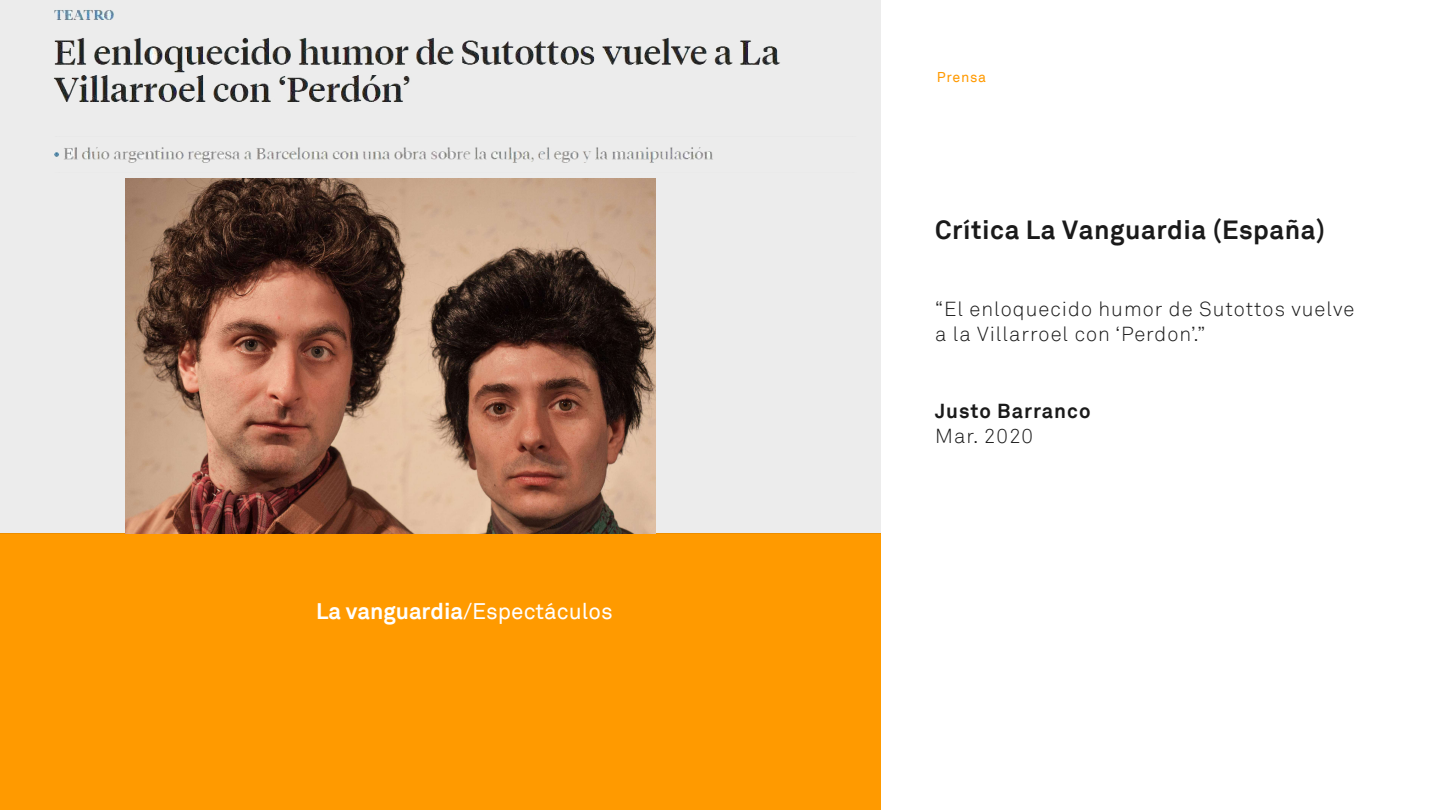
<style>
.page{position:relative;width:1440px;height:810px;background:#fff}
.page>*{position:absolute;margin:0;border:0;box-sizing:border-box;transform-origin:0 0}
.t1{font:700 26.25px "Akkurat";letter-spacing:.02em;color:#1a1a1a}
.t2{font:22.5px "Akkurat";color:#fff}
.t3{font:300 20.25px/25.5px "Akkurat";letter-spacing:.05em;color:#1a1a1a}
.t4{font:700 20.25px "Akkurat";letter-spacing:.05em;color:#1a1a1a}
.t5{font:14.25px "Akkurat";letter-spacing:.05em;color:#ff9a00}
.s1{font-weight:700}
</style>
<div class="page">
<div style="left:0;top:534px;width:881px;height:276px;background:#ff9a00"></div>
<div style="left:0;top:0;width:881px;height:534px;background:#ececec"></div>
<img style="left:126px;top:178px;width:529px;height:356px">
<img style="left:53px;top:10px;width:727px;height:153px">
<p class="t2" style="left:316px;top:598px;width:298px"><span class="s1">La vanguardia</span>/Espectáculos</p>
<p class="t5" style="left:937px;top:69px;width:51px">Prensa</p>
<p class="t1" style="left:935px;top:214px;width:392px">Crítica La Vanguardia (España)</p>
<p class="t3" style="left:935px;top:296px;width:421px">“El enloquecido humor de Sutottos vuelve a la Villarroel con ‘Perdon’.”</p>
<p class="t4" style="left:935px;top:398px;width:157px">Justo Barranco</p>
<p class="t3" style="left:935px;top:424px;width:99px">Mar. 2020</p>
</div>
